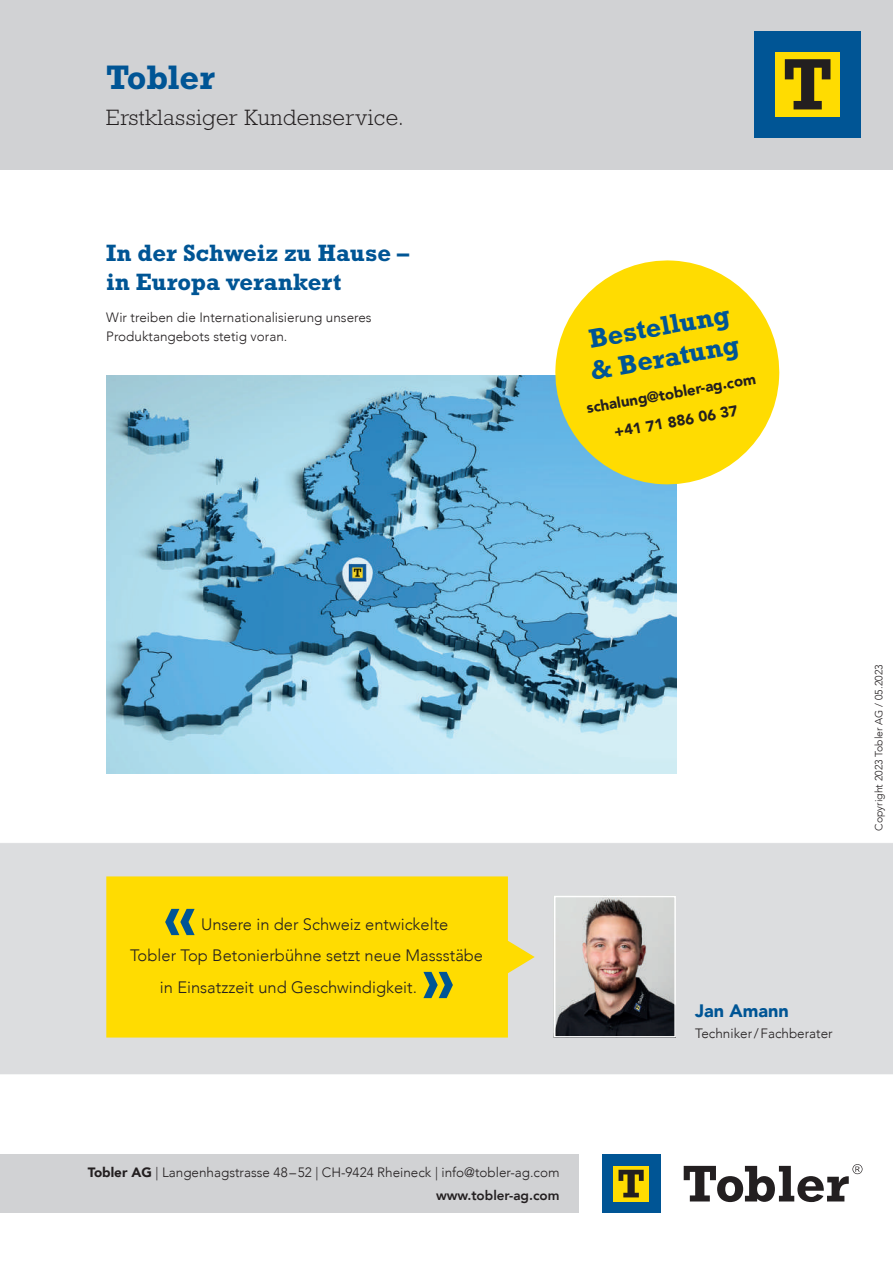
<style>
.page{position:relative;width:893px;height:1263px;background:#fff}
.page>*{position:absolute;margin:0;border:0;box-sizing:border-box;transform-origin:0 0}
.t1{font:700 55.5px "Rockwell Std";color:#005595}
.t2{font:700 34.5px "Rockwell Std";color:#005595}
.t3{font:700 27px/31.5px "Rockwell Std";color:#005595}
.t4{font:700 24px/28.5px "Rockwell Std";color:#005595}
.t5{font:300 22.5px "Rockwell Std";letter-spacing:.02em;color:#231f20}
.t6{font:900 18px "Avenir";color:#005595}
.t7{font:300 16.5px "Avenir";color:#231f20}
.t8{font:900 15px/28.2px "Avenir";color:#231f20;text-align:center}
.t9{font:300 13.5px/19.5px "Avenir";color:#231f20}
.t10{font:300 10.5px "Avenir";color:#231f20}
.s1{font-weight:900}
.s2{font-weight:800}
</style>
<div class="page">
<div style="left:0;top:0;width:893px;height:170px;background:#d1d2d4"></div>
<img style="left:106px;top:376px;width:570px;height:398px">
<div style="left:754px;top:31px;width:107px;height:107px;background:#005595"></div>
<div style="left:775px;top:52px;width:65px;height:65px;background:#ffdc01"></div>
<svg style="left:785px;top:59px;width:45px;height:50px"></svg>
<div style="left:0;top:843px;width:893px;height:232px;background:#dcdddf"></div>
<div style="left:106px;top:876px;width:429px;height:161px;background:#ffdc01"></div>
<svg style="left:552px;top:260px;width:228px;height:227px;fill:#ffdc01"></svg>
<img style="left:557px;top:899px;width:116px;height:135px">
<div style="left:554px;top:896px;width:122px;height:141px;border:2px solid #fff"></div>
<div style="left:0;top:1154px;width:578px;height:59px;background:#d1d2d4"></div>
<div style="left:602px;top:1154px;width:58px;height:59px;background:#005595"></div>
<div style="left:613px;top:1166px;width:36px;height:35px;background:#ffdc01"></div>
<svg style="left:618px;top:1170px;width:26px;height:27px"></svg>
<svg style="left:684px;top:1164px;width:178px;height:38px"></svg>
<h2 class="t2" style="left:106px;top:57px;width:110px">Tobler</h2>
<h3 class="t5" style="left:106px;top:105px;width:299px">Erstklassiger Kundenservice.</h3>
<h3 class="t4" style="left:106px;top:238px;width:304px">In der Schweiz zu Hause – in Europa verankert</h3>
<p class="t9" style="left:106px;top:308px;width:267px">Wir treiben die Internationalisierung unseres<br>Produktangebots stetig voran.</p>
<h3 class="t3" style="left:582px;top:324px;width:152px;rotate:-10deg">Bestellung &amp; Beratung</h3>
<p class="t8" style="left:584px;top:394px;width:173px;rotate:-10deg">schalung@tobler-ag.com +41 71 886 06 37</p>
<h1 class="t1" style="left:165px;top:883px;width:32px">«</h1>
<p class="t7" style="left:201px;top:914px;width:249px">Unsere in der Schweiz entwickelte</p>
<p class="t7" style="left:130px;top:946px;width:355px">Tobler Top Betonierbühne setzt neue Massstäbe</p>
<p class="t7" style="left:160px;top:977px;width:259px">in Einsatzzeit und Geschwindigkeit.</p>
<h1 class="t1" style="left:423px;top:946px;width:32px">»</h1>
<p class="t9" style="left:88px;top:1161px;width:473px;line-height:22.5px;text-align:right"><span class="s1">Tobler AG</span> | Langenhagstrasse 48–52 | CH-9424 Rheineck | info@tobler-ag.com <span class="s2">www.tobler-ag.com</span></p>
<p class="t10" style="left:873px;top:831px;width:168px;rotate:-90deg">Copyright 2023 Tobler AG / 05.2023</p>
<h3 class="t6" style="left:695px;top:995px;width:95px">Jan Amann</h3>
<p class="t9" style="left:695px;top:1023px;width:139px">Techniker/Fachberater</p>
</div>
